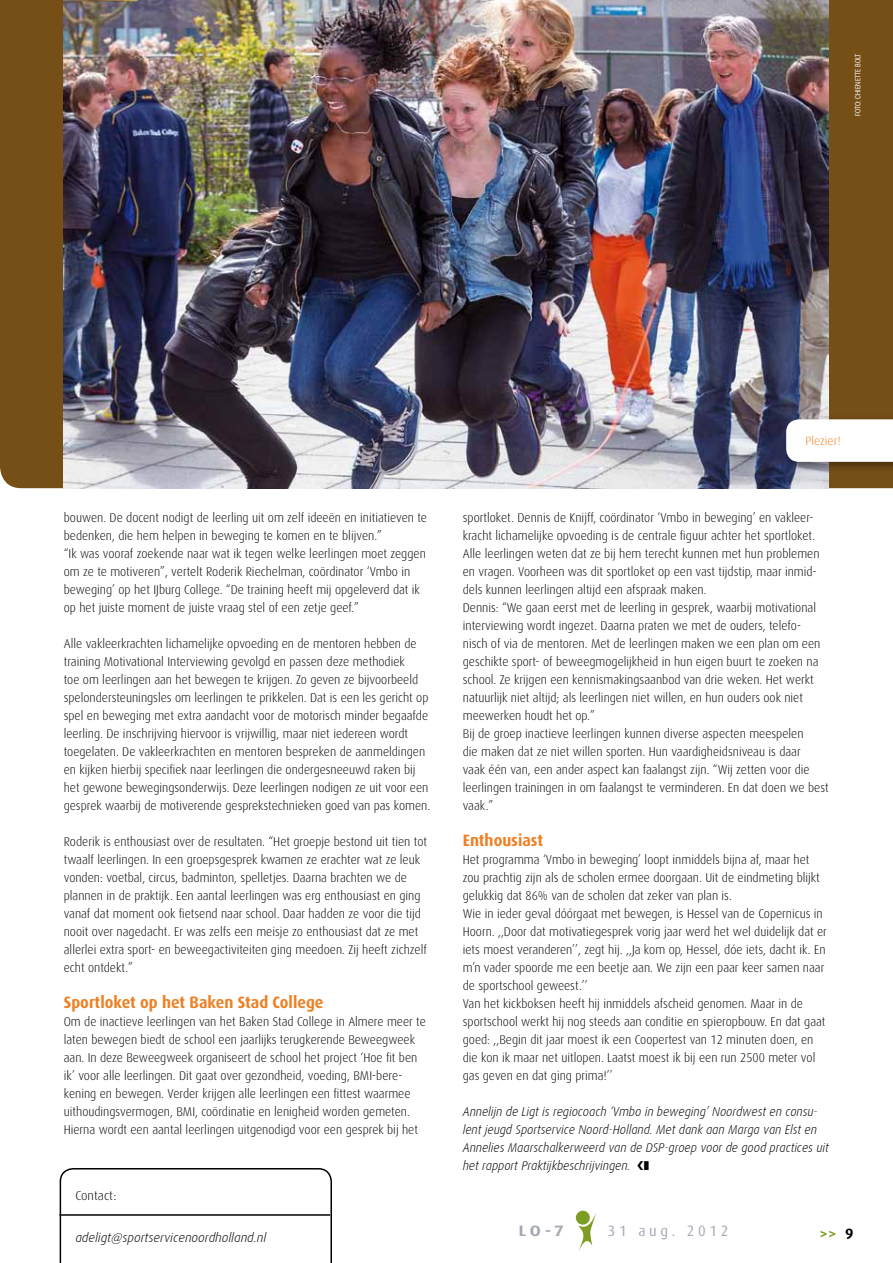
<style>
.page{position:relative;width:893px;height:1263px;background:#fff}
.page>*{position:absolute;margin:0;border:0;box-sizing:border-box;transform-origin:0 0}
.t1{font:700 16.5px "Dax";color:#ee8024;scale:.95 1}
.t2{font:15px "Dax";letter-spacing:.26em;color:#a4a8b3;scale:.96 1}
.t3{font:700 15px "Dax Wide";color:#a4a8b3}
.t4{font:700 15px "Dax";color:#7d9e22}
.t5{font:300 12.75px/18px "Dax";color:#000;scale:.95 1}
.t6{font:italic 300 12.75px/18px "Dax";color:#000;scale:.95 1}
.t7{font:italic 300 12.75px "Dax";color:#000}
.t8{font:300 12.75px "Dax";color:#000}
.t9{font:300 12px "Dax";color:#ee8024}
.t10{font:7.5px "Imago";letter-spacing:.025em;color:#fff;scale:.8 1}
.s1{color:#000}
</style>
<div class="page">
<div style="left:0;top:0;width:893px;height:488px;background:#764f17"></div>
<img style="left:64px;top:0;width:764px;height:488px">
<svg style="left:130px;top:1168px;width:202px;height:95px"></svg>
<hr style="left:60px;top:1214px;width:270px;height:2px;background:#000">
<div style="left:576px;top:1211px;width:14px;height:14px;background:#7d9e22;border-radius:50%"></div>
<svg style="left:578px;top:1212px;width:18px;height:39px"></svg>
<img style="left:59px;top:1168px;width:71px;height:95px">
<div style="left:780px;top:413px;width:113px;height:60px;background:#000;opacity:.45"></div>
<svg style="left:786px;top:419px;width:107px;height:43px"></svg>
<p class="t10" style="left:853px;top:116px;width:80px;rotate:-90deg">Foto: Chi en ette Bolt</p>
<p class="t5" style="left:64px;top:509px;width:384px">bouwen. De docent nodigt de leerling uit om zelf ideeën en initiatieven te bedenken, die hem helpen in beweging te komen en te blijven.”<br>“I k was vooraf zoekende naar wat ik tegen welke leerlingen moet zeggen om ze te motiveren”, vertelt Roderik Riechelman, coördinator ‘Vmbo in beweging’ op het IJ burg College. “De training heeft mij opgeleverd dat ik op het juiste moment de juiste vraag stel of een zetje geef.”</p>
<p class="t5" style="left:64px;top:635px;width:387px">Alle vakleerkrachten lichamelijke opvoeding en de mentoren hebben de training Motivational I nterviewing gevolgd en passen deze methodiek<br>toe om leerlingen aan het bewegen te krijgen. Zo geven ze bijvoorbeeld spelondersteuningsles om leerlingen te prikkelen. Dat is een les gericht op spel en beweging met extra aandacht voor de motorisch minder begaafde leerling. De inschrijving hiervoor is vrijwillig, maar niet iedereen wordt toegelaten. De vakleerkrachten en mentoren bespreken de aanmeldingen en kijken hierbij specifiek naar leerlingen die ondergesneeuwd raken bij het gewone bewegingsonderwijs. Deze leerlingen nodigen ze uit voor een gesprek waarbij de motiverende gesprekstechnieken goed van pas komen.</p>
<p class="t5" style="left:64px;top:833px;width:384px">Roderik is enthousiast over de resultaten. “Het groepje bestond uit tien tot twaalf leerlingen. I n een groepsgesprek kwamen ze erachter wat ze leuk vonden: voetbal, circus, badminton, spelletjes. Daarna brachten we de plannen in de praktijk. Een aantal leerlingen was erg enthousiast en ging vanaf dat moment ook fietsend naar school. Daar hadden ze voor die tijd nooit over nagedacht. Er was zelfs een meisje zo enthousiast dat ze met allerlei extra sport- en beweegactiviteiten ging meedoen. Zij heeft zichzelf echt ontdekt.”</p>
<p class="t1" style="left:64px;top:993px;width:275px">Sportloket op het Baken Stad College</p>
<p class="t5" style="left:64px;top:1013px;width:383px">Om de inactieve leerlingen van het Baken Stad College in Almere meer te laten bewegen biedt de school een jaarlijks terugkerende Beweegweek aan. I n deze Beweegweek organiseert de school het project ‘Hoe fit ben ik’ voor alle leerlingen. Dit gaat over gezondheid, voeding, BMI-bere&shy;kening en bewegen. Verder krijgen alle leerlingen een fittest waarmee uithoudingsvermogen, BMI, coördinatie en lenigheid worden gemeten.<br>Hierna wordt een aantal leerlingen uitgenodigd voor een gesprek bij het</p>
<p class="t8" style="left:75px;top:1189px;width:42px">Contact:</p>
<p class="t7" style="left:75px;top:1231px;width:192px">adeligt@sportservicenoordholland.nl</p>
<p class="t9" style="left:805px;top:434px;width:37px">Plezier!</p>
<p class="t5" style="left:463px;top:509px;width:387px">sportloket. Dennis de Knijff, coördinator ‘Vmbo in beweging’ en vakleer&shy;kracht lichamelijke opvoeding is de centrale figuur achter het sportloket.<br>Alle leerlingen weten dat ze bij hem terecht kunnen met hun problemen en vragen. Voorheen was dit sportloket op een vast tijdstip, maar inmid&shy;dels kunnen leerlingen altijd een afspraak maken.<br>Dennis: “We gaan eerst met de leerling in gesprek, waarbij motivational interviewing wordt ingezet. Daarna praten we met de ouders, telefo&shy;nisch of via de mentoren. Met de leerlingen maken we een plan om een geschikte sport- of beweegmogelijkheid in hun eigen buurt te zoeken na school. Ze krijgen een kennismakingsaanbod van drie weken. Het werkt natuurlijk niet altijd; als leerlingen niet willen, en hun ouders ook niet meewerken houdt het op.”<br>Bij de groep inactieve leerlingen kunnen diverse aspecten meespelen<br>die maken dat ze niet willen sporten. Hun vaardigheidsniveau is daar<br>vaak één van, een ander aspect kan faalangst zijn. “Wij zetten voor die leerlingen trainingen in om faalangst te verminderen. En dat doen we best vaak.”</p>
<p class="t1" style="left:463px;top:831px;width:86px">Enthousiast</p>
<p class="t5" style="left:463px;top:851px;width:385px">Het programma ‘Vmbo in beweging’ loopt inmiddels bijna af, maar het zou prachtig zijn als de scholen ermee doorgaan. Uit de eindmeting blijkt gelukkig dat 86% van de scholen dat zeker van plan is.<br>Wie in ieder geval dóórgaat met bewegen, is Hessel van de Copernicus in Hoorn. ,,Door dat motivatiegesprek vorig jaar werd het wel duidelijk dat er iets moest veranderen’’, zegt hij. ,,Ja kom op, Hessel, dóe iets, dacht ik. En m’n vader spoorde me een beetje aan. We zijn een paar keer samen naar de sportschool geweest.’’<br>Van het kickboksen heeft hij inmiddels afscheid genomen. Maar in de sportschool werkt hij nog steeds aan conditie en spieropbouw. En dat gaat goed: ,,Begin dit jaar moest ik een Coopertest van 12 minuten doen, en die kon ik maar net uitlopen. Laatst moest ik bij een run 2500 meter vol gas geven en dat ging prima!’’</p>
<p class="t6" style="left:463px;top:1103px;width:387px">Annelijn de Ligt is regiocoach ‘Vmbo in beweging’ Noordwest en consu&shy;lent jeugd Sportservice Noord-Holland. Met dank aan Marga van Elst en Annelies Maarschalkerweerd van de DSP-groep voor de good practices uit het rapport Praktijkbeschrijvingen. ❚</p>
<p class="t3" style="left:519px;top:1223px;width:47px">LO-7</p>
<p class="t2" style="left:608px;top:1223px;width:127px">31 aug. 2012</p>
<p class="t4" style="left:819px;top:1225px;width:36px">&gt;&gt; <span class="s1">9</span></p>
</div>
